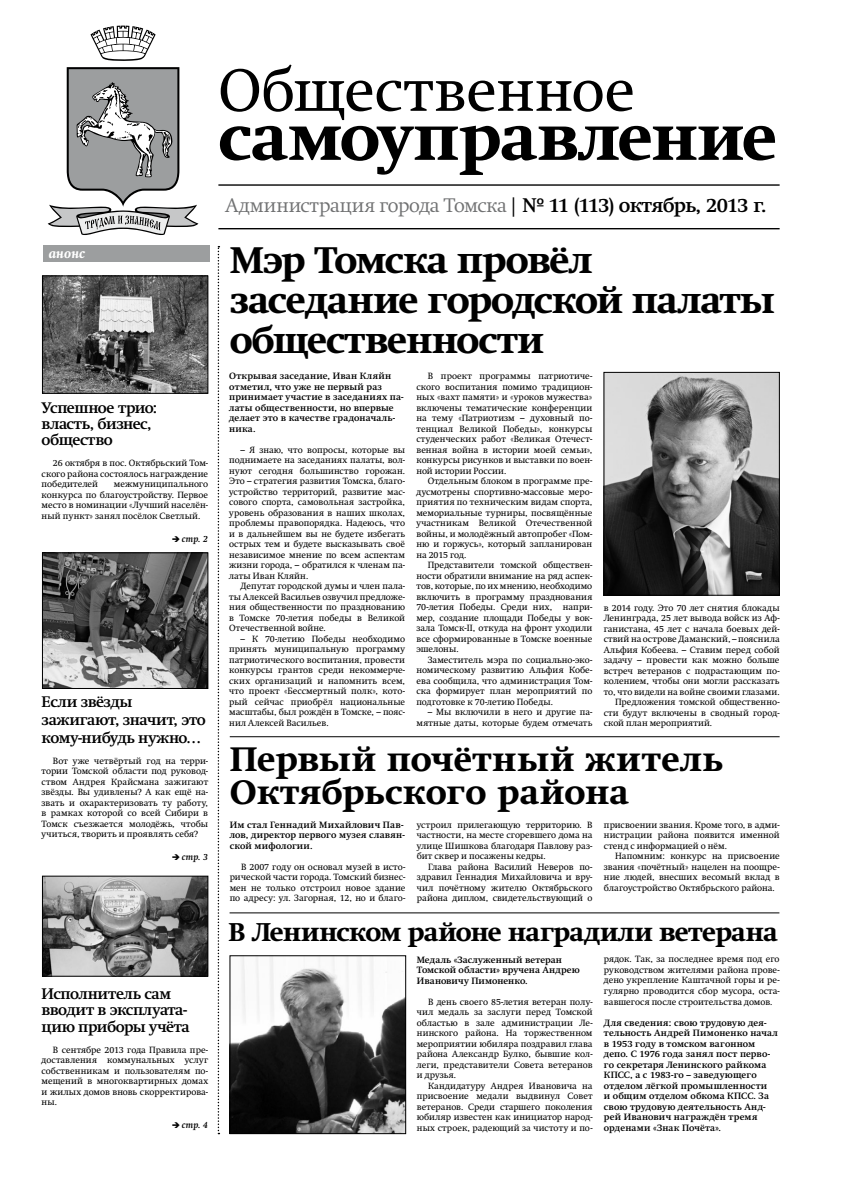
<style>
.page{position:relative;width:842px;height:1191px;background:#fff}
.page>*{position:absolute;margin:0;border:0;box-sizing:border-box;transform-origin:0 0}
.t1{font:800 63px "Swift";letter-spacing:-.01em;color:#000}
.t2{font:59.3px "Swift 1 OT";color:#000}
.t3{font:800 36px/40px "Swift";letter-spacing:-.025em;color:#000}
.t4{font:800 33px/33px "Swift";letter-spacing:.01em;color:#000}
.t5{font:800 25px "Swift";letter-spacing:-.02em;color:#000}
.t6{font:300 19.4px "Swift";letter-spacing:-.005em;color:#707172}
.t7{font:700 15px/16px "Swift";letter-spacing:-.025em;color:#000}
.t8{font:italic 800 13px "Swift";letter-spacing:.01em;color:#fff}
.t9{font:9px/10.5px "Swift";letter-spacing:.005em;color:#000;text-align:justify}
.t10{font:700 9px/10.5px "Swift";letter-spacing:.015em;color:#000}
.t11{font:italic 700 9px "Swift";letter-spacing:.025em;color:#000}
.s1{font-family:"Swift 1 OT";font-weight:700;color:#000}
.s2{font-weight:700;color:#000}
</style>
<div class="page">
<svg style="left:218px;top:246px;width:1px;height:888px"></svg>
<svg style="left:90px;top:26px;width:66px;height:35px"></svg>
<svg style="left:48px;top:67px;width:150px;height:168px"></svg>
<hr style="left:218px;top:184px;width:562px;height:2px;background:#000">
<hr style="left:218px;top:228px;width:562px;height:1px;background:#000">
<img style="left:44px;top:554px;width:162px;height:132px">
<div style="left:42px;top:552px;width:166px;height:136px;border:1px solid #000"></div>
<img style="left:44px;top:878px;width:162px;height:96px">
<div style="left:42px;top:876px;width:166px;height:100px;border:1px solid #000"></div>
<img style="left:44px;top:278px;width:162px;height:113px">
<div style="left:42px;top:276px;width:166px;height:117px;border:1px solid #000"></div>
<div style="left:43px;top:246px;width:166px;height:16px;background:#9c9e9f"></div>
<hr style="left:230px;top:736px;width:550px;height:1px;background:#000">
<hr style="left:230px;top:912px;width:549px;height:1px;background:#000">
<img style="left:606px;top:374px;width:172px;height:219px">
<div style="left:604px;top:372px;width:176px;height:223px;border:1px solid #000"></div>
<img style="left:232px;top:957px;width:172px;height:174px">
<div style="left:230px;top:955px;width:176px;height:178px;border:1px solid #000"></div>
<h2 class="t2" style="left:218px;top:56px;width:418px">Общественное</h2>
<h1 class="t1" style="left:218px;top:100px;width:560px">самоуправление</h1>
<h3 class="t6" style="left:226px;top:194px;width:542px">Администрация города Томска <span class="s1">|</span> <span class="s2">№ 11 (113) октябрь, 2013 г.</span></h3>
<h3 class="t8" style="left:49px;top:246px;width:38px">анонс</h3>
<h3 class="t7" style="left:42px;top:400px;width:117px">Успешное трио: власть, бизнес, общество</h3>
<p class="t9" style="left:42px;top:458px;width:168px;text-indent:11px">26 октября в пос. Октябрьский Том&shy;ского района состоялось награждение победителей</p>
<p class="t9" style="left:42px;top:479px;width:168px;text-indent:72px">межмуниципального конкурса по благоустройству. Первое место в номинации «Лучший населён&shy;ный пункт» занял посёлок Светлый.</p>
<p class="t11" style="left:172px;top:533px;width:38px">➔ стр. 2</p>
<h3 class="t7" style="left:42px;top:692px;width:166px;line-height:18px">Если звёзды зажигают, значит, это кому-нибудь нужно…</h3>
<p class="t9" style="left:42px;top:755px;width:168px;text-indent:11px">Вот уже четвёртый год на терри&shy;тории Томской области под руковод&shy;ством Андрея Крайсмана зажигают звёзды. Вы удивлены? А как ещё на&shy;звать и охарактеризовать ту работу, в рамках которой со всей Сибири в Томск съезжается молодёжь, чтобы учиться, творить и проявлять себя?</p>
<p class="t11" style="left:172px;top:852px;width:38px">➔ стр. 3</p>
<h3 class="t7" style="left:42px;top:986px;width:150px">Исполнитель сам вводит в эксплуата&shy;цию приборы учёта</h3>
<p class="t9" style="left:42px;top:1044px;width:168px;text-indent:11px">В сентябре 2013 года Правила пре&shy;доставления коммунальных услуг собственникам и пользователям по&shy;мещений в многоквартирных домах и жилых домов вновь скорректирова&shy;ны.</p>
<p class="t11" style="left:172px;top:1119px;width:38px">➔ стр. 4</p>
<h3 class="t3" style="left:230px;top:241px;width:546px">Мэр Томска провёл заседание городской палаты общественности</h3>
<p class="t10" style="left:229px;top:371px;width:176px">Открывая заседание, Иван Кляйн отметил, что уже не первый раз принимает участие в заседаниях па&shy;латы общественности, но впервые делает это в качестве градоначаль&shy;ника.</p>
<p class="t9" style="left:229px;top:444px;width:177px;text-indent:11px">– Я знаю, что вопросы, которые вы поднимаете на заседаниях палаты, вол&shy;нуют сегодня большинство горожан.<br>Это – стратегия развития Томска, благо&shy;устройство территорий, развитие мас&shy;сового спорта, самовольная застройка, уровень образования в наших школах, проблемы правопорядка. Надеюсь, что и в дальнейшем вы не будете избегать острых тем и будете высказывать своё независимое мнение по всем аспектам жизни города, – обратился к членам па&shy;латы Иван Кляйн.</p>
<p class="t9" style="left:229px;top:581px;width:177px;text-indent:11px">Депутат городской думы и член пала&shy;ты Алексей Васильев озвучил предложе&shy;ния общественности по празднованию в Томске 70-летия победы в Великой Отечественной войне.</p>
<p class="t9" style="left:229px;top:633px;width:177px;text-indent:11px">– К 70-летию Победы необходимо принять муниципальную программу патриотического воспитания, провести конкурсы грантов среди некоммерче&shy;ских организаций и напомнить всем, что проект «Бессмертный полк», кото&shy;рый сейчас приобрёл национальные масштабы, был рождён в Томске, – пояс&shy;нил Алексей Васильев.</p>
<p class="t9" style="left:416px;top:371px;width:177px;text-indent:11px">В проект программы патриотиче&shy;ского воспитания помимо традицион&shy;ных «вахт памяти» и «уроков мужества» включены тематические конференции на тему «Патриотизм – духовный по&shy;тенциал Великой Победы», конкурсы студенческих работ «Великая Отечест&shy;венная война в истории моей семьи», конкурсы рисунков и выставки по воен&shy;ной истории России.</p>
<p class="t9" style="left:416px;top:476px;width:177px;text-indent:11px">Отдельным блоком в программе пре&shy;дусмотрены спортивно-массовые меро&shy;приятия по техническим видам спорта, мемориальные турниры, посвящённые участникам Великой Отечественной войны, и молодёжный автопробег «Пом&shy;ню и горжусь», который запланирован на 2015 год.</p>
<p class="t9" style="left:416px;top:560px;width:177px;text-indent:11px">Представители томской обществен&shy;ности обратили внимание на ряд аспек&shy;тов, которые, по их мнению, необходимо включить в программу празднования 70-летия Победы. Среди них, напри&shy;мер, создание площади Победы у вок&shy;зала Томск-II, откуда на фронт уходили все сформированные в Томске военные эшелоны.</p>
<p class="t9" style="left:416px;top:654px;width:177px;text-indent:11px">Заместитель мэра по социально-эко&shy;номическому развитию Альфия Кобе&shy;ева сообщила, что администрация Том&shy;ска формирует план мероприятий по подготовке к 70-летию Победы.</p>
<p class="t9" style="left:416px;top:707px;width:177px;text-align:right">– Мы включили в него и другие па&shy;мятные даты, которые будем отмечать</p>
<p class="t9" style="left:604px;top:602px;width:177px">в 2014 году. Это 70 лет снятия блокады</p>
<p class="t9" style="left:604px;top:613px;width:177px">Ленинграда, 25 лет вывода войск из Аф-</p>
<p class="t9" style="left:604px;top:623px;width:177px">ганистана, 45 лет с начала боевых дей-</p>
<p class="t9" style="left:604px;top:634px;width:177px">ствий на острове Даманский, – пояснила</p>
<p class="t9" style="left:604px;top:644px;width:177px">Альфия Кобеева. – Ставим перед собой</p>
<p class="t9" style="left:604px;top:655px;width:177px">задачу – провести как можно больше</p>
<p class="t9" style="left:604px;top:665px;width:177px">встреч ветеранов с подрастающим по-</p>
<p class="t9" style="left:604px;top:676px;width:177px">колением, чтобы они могли рассказать</p>
<p class="t9" style="left:604px;top:686px;width:177px">то, что видели на войне своими глазами.</p>
<p class="t9" style="left:615px;top:697px;width:166px">Предложения томской общественно-</p>
<p class="t9" style="left:604px;top:707px;width:177px">сти будут включены в сводный город-</p>
<p class="t9" style="left:604px;top:718px;width:110px">ской план мероприятий.</p>
<h3 class="t4" style="left:230px;top:743px;width:495px">Первый почётный житель<br>Октябрьского района</h3>
<p class="t10" style="left:230px;top:819px;width:176px">Им стал Геннадий Михайлович Пав&shy;лов, директор первого музея славян&shy;ской мифологии.</p>
<p class="t9" style="left:230px;top:861px;width:177px;text-indent:11px">В 2007 году он основал музей в исто&shy;рической части города. Томский бизнес&shy;мен не только отстроил новое здание по адресу: ул. Загорная, 12, но и благо-</p>
<p class="t9" style="left:417px;top:819px;width:177px">устроил прилегающую территорию. В частности, на месте сгоревшего дома на улице Шишкова благодаря Павлову раз&shy;бит сквер и посажены кедры.</p>
<p class="t9" style="left:417px;top:861px;width:177px;text-indent:11px">Глава района Василий Неверов по&shy;здравил Геннадия Михайловича и вру&shy;чил почётному жителю Октябрьского района диплом, свидетельствующий о</p>
<p class="t9" style="left:604px;top:819px;width:177px">присвоении звания. Кроме того, в адми&shy;нистрации района появится именной стенд с информацией о нём.</p>
<p class="t9" style="left:604px;top:850px;width:177px;text-indent:11px">Напомним: конкурс на присвоение звания «почётный» нацелен на поощре&shy;ние людей, внесших весомый вклад в благоустройство Октябрьского района.</p>
<h3 class="t5" style="left:229px;top:917px;width:551px">В Ленинском районе наградили ветерана</h3>
<p class="t10" style="left:417px;top:954px;width:164px">Медаль «Заслуженный ветеран<br>Томской области» вручена Андрею<br>Ивановичу Пимоненко.</p>
<p class="t9" style="left:417px;top:996px;width:177px;text-indent:11px">В день своего 85-летия ветеран полу&shy;чил медаль за заслуги перед Томской областью в зале администрации Ле&shy;нинского района. На торжественном мероприятии юбиляра поздравил глава района Александр Булко, бывшие кол&shy;леги, представители Совета ветеранов и друзья.</p>
<p class="t9" style="left:417px;top:1080px;width:177px;text-indent:11px">Кандидатуру Андрея Ивановича на присвоение медали выдвинул Совет ветеранов. Среди старшего поколения юбиляр известен как инициатор народ&shy;ных строек, радеющий за чистоту и по-</p>
<p class="t9" style="left:604px;top:954px;width:177px">рядок. Так, за последнее время под его руководством жителями района прове&shy;дено укрепление Каштачной горы и ре&shy;гулярно проводится сбор мусора, оста&shy;вавшегося после строительства домов.</p>
<p class="t10" style="left:604px;top:1017px;width:176px">Для сведения: свою трудовую дея&shy;тельность Андрей Пимоненко начал в 1953 году в томском вагонном депо. С 1976 года занял пост перво&shy;го секретаря Ленинского райкома<br>КПСС, а с 1983-го – заведующего отделом лёгкой промышленности<br>и общим отделом обкома КПСС. За свою трудовую деятельность Анд&shy;рей Иванович награждён тремя орденами «Знак Почёта».</p>
</div>
